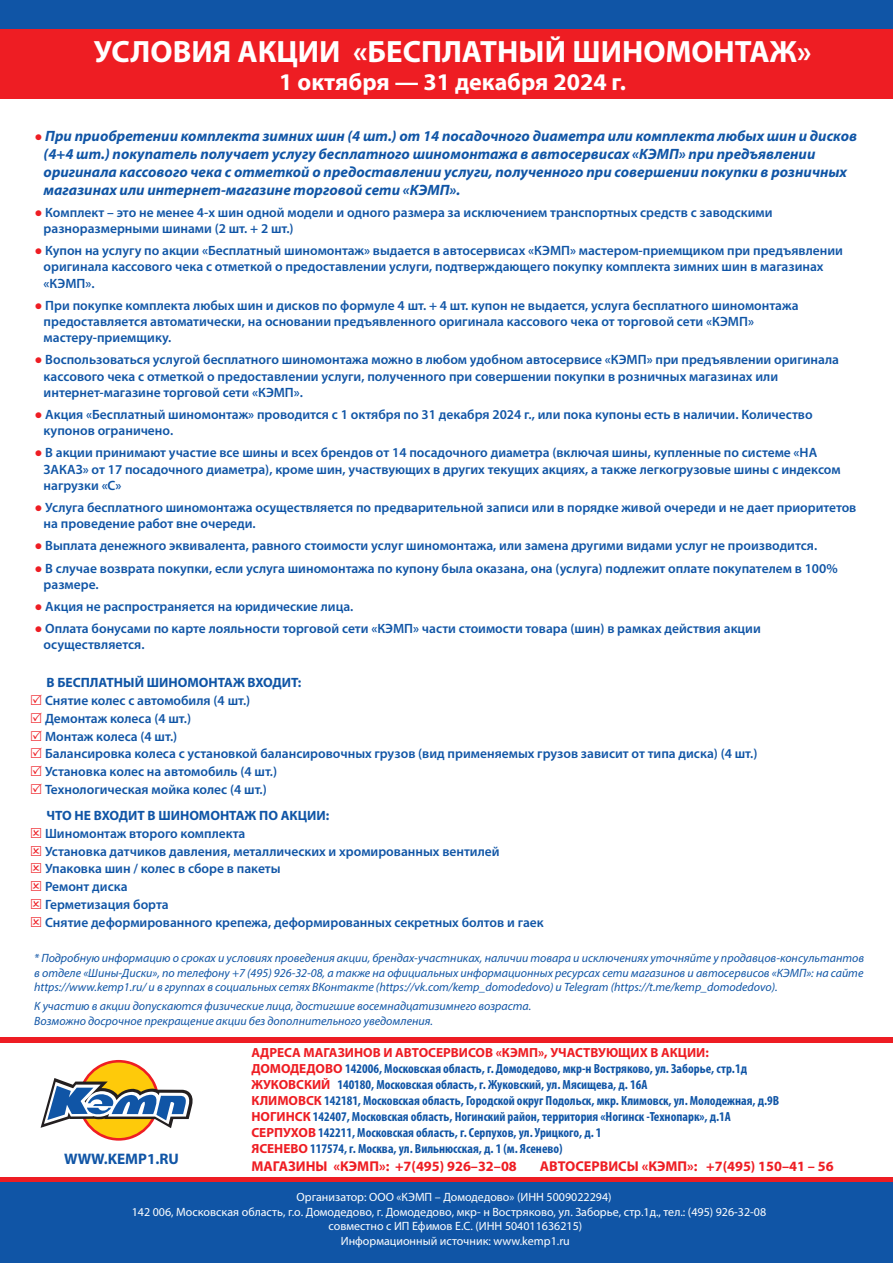
<style>
.page{position:relative;width:893px;height:1263px;background:#fff}
.page>*{position:absolute;margin:0;border:0;box-sizing:border-box;transform-origin:0 0}
.t1{font:700 30.9px "Myriad Pro";color:#fff}
.t2{font:700 24px "Myriad Pro";color:#fff}
.t3{font:700 15.3px "Myriad Pro";color:#1055a6}
.t4{font:italic 700 15px/18px "Myriad Pro";color:#1055a6}
.t5{font:700 14.25px "Myriad Pro";color:#ee1d23}
.t6{font:600 13.5px/16.2px "Myriad Pro";color:#1055a6}
.t7{font:700 13.5px "Myriad Pro";color:#1055a6}
.t8{font:700 condensed 13.2px/15.9px "Myriad Pro";color:#1055a6}
.t9{font:700 13.2px "Myriad Pro";color:#ee1d23}
.t10{font:italic 12px/14.4px "Myriad Pro";color:#1055a6;text-align:justify}
.t11{font:12px "Myriad Pro";color:#fff}
.s1{font-family:"Arial";font-weight:900;font-style:normal;font-size:13.5px;color:#ee1d23}
.s2{font-family:"Arial";font-weight:900;color:#ee1d23}
.s3{font-stretch:normal;color:#ee1d23}
</style>
<div class="page">
<div style="left:0;top:1182px;width:893px;height:81px;background:#1055a6"></div>
<div style="left:0;top:0;width:893px;height:29px;background:#1055a6"></div>
<div style="left:0;top:29px;width:893px;height:70px;background:#ee1d23"></div>
<div style="left:0;top:1176px;width:893px;height:6px;background:#ee1d23"></div>
<div style="left:0;top:1037px;width:893px;height:5px;background:#ee1d23"></div>
<svg style="left:78px;top:1060px;width:81px;height:81px"></svg>
<div style="left:81px;top:1062px;width:75px;height:76px;background:#feca0a;border-radius:50%"></div>
<svg style="left:41px;top:1078px;width:152px;height:50px"></svg>
<h1 class="t1" style="left:94px;top:32px;width:719px">УСЛОВИЯ АКЦИИ «БЕСПЛАТНЫЙ ШИНОМОНТАЖ»</h1>
<h2 class="t2" style="left:279px;top:67px;width:348px">1 октября — 31 декабря 2024 г.</h2>
<p class="t4" style="left:44px;top:126px;width:815px;text-indent:-9px"><span class="s1">●</span> При приобретении комплекта зимних шин (4 шт.) от 14 посадочного диаметра или комплекта любых шин и дисков (4+4 шт.) покупатель получает услугу бесплатного шиномонтажа в автосервисах «КЭМП» при предъявлении оригинала кассового чека с отметкой о предоставлении услуги, полученного при совершении покупки в розничных магазинах или интернет-магазине торговой сети «КЭМП».</p>
<p class="t6" style="left:44px;top:204px;width:730px;text-indent:-9px"><span class="s2">●</span> Комплект – это не менее 4-х шин одной модели и одного размера за исключением транспортных средств с заводскими разноразмерными шинами (2 шт. + 2 шт.)</p>
<p class="t6" style="left:44px;top:242px;width:801px;text-indent:-9px"><span class="s2">●</span> Купон на услугу по акции «Бесплатный шиномонтаж» выдается в автосервисах «КЭМП» мастером-приемщиком при предъявлении оригинала кассового чека с отметкой о предоставлении услуги, подтверждающего покупку комплекта зимних шин в магазинах «КЭМП».</p>
<p class="t6" style="left:44px;top:297px;width:756px;text-indent:-9px"><span class="s2">●</span> При покупке комплекта любых шин и дисков по формуле 4 шт. + 4 шт. купон не выдается, услуга бесплатного шиномонтажа предоставляется автоматически, на основании предъявленного оригинала кассового чека от торговой сети «КЭМП» мастеру-приемщику.</p>
<p class="t6" style="left:44px;top:351px;width:797px;text-indent:-9px"><span class="s2">●</span> Воспользоваться услугой бесплатного шиномонтажа можно в любом удобном автосервисе «КЭМП» при предъявлении оригинала кассового чека с отметкой о предоставлении услуги, полученного при совершении покупки в розничных магазинах или интернет-магазине торговой сети «КЭМП».</p>
<p class="t6" style="left:44px;top:406px;width:770px;text-indent:-9px"><span class="s2">●</span> Акция «Бесплатный шиномонтаж» проводится с 1 октября по 31 декабря 2024 г., или пока купоны есть в наличии. Количество купонов ограничено.</p>
<p class="t6" style="left:44px;top:444px;width:799px;text-indent:-9px"><span class="s2">●</span> В акции принимают участие все шины и всех брендов от 14 посадочного диаметра (включая шины, купленные по системе «НА<br>ЗАКАЗ» от 17 посадочного диаметра), кроме шин, участвующих в других текущих акциях, а также легкогрузовые шины с индексом нагрузки «С»</p>
<p class="t6" style="left:44px;top:499px;width:814px;text-indent:-9px"><span class="s2">●</span> Услуга бесплатного шиномонтажа осуществляется по предварительной записи или в порядке живой очереди и не дает приоритетов на проведение работ вне очереди.</p>
<p class="t6" style="left:35px;top:537px;width:784px"><span class="s2">●</span> Выплата денежного эквивалента, равного стоимости услуг шиномонтажа, или замена другими видами услуг не производится.</p>
<p class="t6" style="left:44px;top:560px;width:796px;text-indent:-9px"><span class="s2">●</span> В случае возврата покупки, если услуга шиномонтажа по купону была оказана, она (услуга) подлежит оплате покупателем в 100% размере.</p>
<p class="t6" style="left:35px;top:598px;width:320px"><span class="s2">●</span> Акция не распространяется на юридические лица.</p>
<p class="t6" style="left:44px;top:620px;width:719px;text-indent:-9px"><span class="s2">●</span> Оплата бонусами по карте лояльности торговой сети «КЭМП» части стоимости товара (шин) в рамках действия акции осуществляется.</p>
<p class="t7" style="left:46px;top:674px;width:256px">В БЕСПЛАТНЫЙ ШИНОМОНТАЖ ВХОДИТ:</p>
<p class="t6" style="left:45px;top:691px;width:714px;line-height:17.7px">Снятие колес с автомобиля (4 шт.)<br>Демонтаж колеса (4 шт.)<br>Монтаж колеса (4 шт.)<br>Балансировка колеса с установкой балансировочных грузов (вид применяемых грузов зависит от типа диска) (4 шт.)<br>Установка колес на автомобиль (4 шт.)<br>Технологическая мойка колес (4 шт.)</p>
<p class="t7" style="left:46px;top:807px;width:284px">ЧТО НЕ ВХОДИТ В ШИНОМОНТАЖ ПО АКЦИИ:</p>
<p class="t6" style="left:45px;top:824px;width:500px;line-height:17.7px">Шиномонтаж второго комплекта<br>Установка датчиков давления, металлических и хромированных вентилей Упаковка шин / колес в сборе в пакеты<br>Ремонт диска<br>Герметизация борта<br>Снятие деформированного крепежа, деформированных секретных болтов и гаек</p>
<p class="t10" style="left:34px;top:951px;width:831px">* Подробную информацию о сроках и условиях проведения акции, брендах-участниках, наличии товара и исключениях уточняйте у продавцов-консультантов в отделе «Шины-Диски», по телефону +7 (495) 926-32-08, а также на официальных информационных ресурсах сети магазинов и автосервисов «КЭМП»: на сайте https://www.kemp1.ru/ и в группах в социальных сетях ВКонтакте (https://vk.com/kemp_domodedovo) и Telegram (https://t.me/kemp_domodedovo).</p>
<p class="t10" style="left:34px;top:999px;width:499px">К участию в акции допускаются физические лица, достигшие восемнадцатизимнего возраста.<br>Возможно досрочное прекращение акции без дополнительного уведомления.</p>
<p class="t9" style="left:251px;top:1044px;width:459px">АДРЕСА МАГАЗИНОВ И АВТОСЕРВИСОВ «КЭМП», УЧАСТВУЮЩИХ В АКЦИИ:</p>
<p class="t8" style="left:251px;top:1060px;width:529px"><span class="s3">ДОМОДЕДОВО</span> 142006, Московская область, г. Домодедово, мкр-н Востряково, ул. Заборье, стр.1д <span class="s3">ЖУКОВСКИЙ</span> 140180, Московская область, г. Жуковский, ул. Мясищева, д. 16A<br><span class="s3">КЛИМОВСК</span> 142181, Московская область, Городской округ Подольск, мкр. Климовск, ул. Молодежная, д.9B <span class="s3">НОГИНСК</span> 142407, Московская область, Ногинский район, территория «Ногинск -Технопарк», д.1A <span class="s3">СЕРПУХОВ</span> 142211, Московская область, г. Серпухов, ул. Урицкого, д. 1<br><span class="s3">ЯСЕНЕВО</span> 117574, г. Москва, ул. Вильнюсская, д. 1 (м. Ясенево)</p>
<p class="t11" style="left:297px;top:1190px;width:316px">Организатор: ООО «КЭМП – Домодедово» (ИНН 5009022294)</p>
<p class="t11" style="left:132px;top:1204px;width:636px">142 006, Московская область, г.о. Домодедово, г. Домодедово, мкр- н Востряково, ул. Заборье, стр.1д., тел.: (495) 926-32-08</p>
<p class="t11" style="left:328px;top:1219px;width:255px">совместно с ИП Ефимов Е.С. (ИНН 504011636215)</p>
<p class="t11" style="left:341px;top:1233px;width:231px">Информационный источник: www.kemp1.ru</p>
<p class="t3" style="left:64px;top:1149px;width:116px">WWW.KEMP1.RU</p>
<p class="t5" style="left:251px;top:1157px;width:267px">МАГАЗИНЫ «КЭМП»: +7(495) 926–32–08</p>
<p class="t5" style="left:540px;top:1157px;width:295px">АВТОСЕРВИСЫ «КЭМП»: +7(495) 150–41 – 56</p>
</div>
